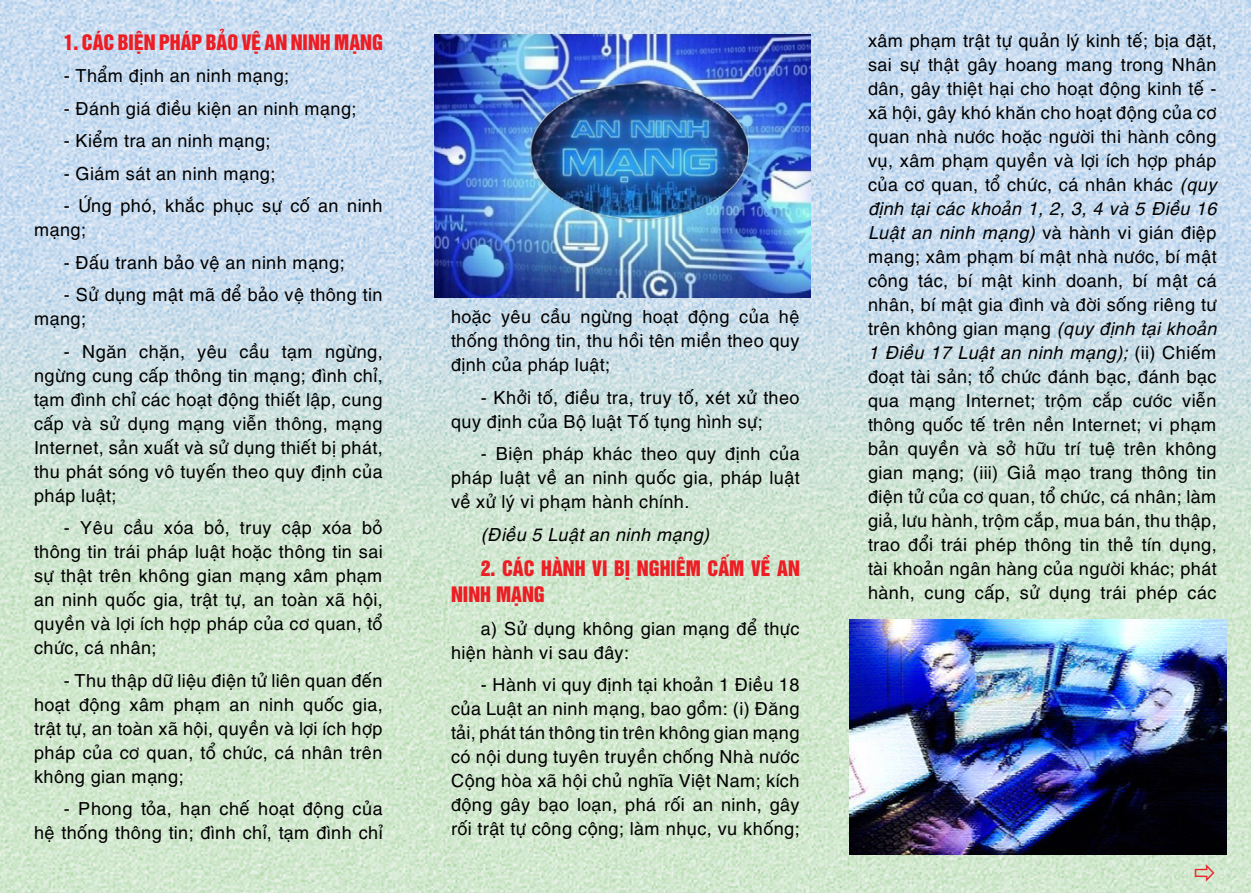
<style>
.page{position:relative;width:1251px;height:893px;background:#fff}
.page>*{position:absolute;margin:0;border:0;box-sizing:border-box;transform-origin:0 0}
.t1{font:19.5px/26.4px "UTM Helvet Ins";color:#ed1d24}
.t2{font:18px/24px "UTM Helve";color:#000;text-align:justify}
.t3{font:italic 18px "UTM Helve";color:#000}
.s1{font-style:italic}
</style>
<div class="page">
<img style="left:0;top:0;width:1250px;height:893px">
<img style="left:434px;top:34px;width:376px;height:264px">
<img style="left:849px;top:619px;width:377px;height:235px">
<svg style="left:1194px;top:864px;width:20px;height:17px"></svg>
<p class="t1" style="left:64px;top:27px;width:320px">1. CÁC BIỆN PHÁP BẢO VỆ AN NINH MẠNG</p>
<p class="t2" style="left:64px;top:62px;width:227px">- Thẩm định an ninh mạng;</p>
<p class="t2" style="left:64px;top:94px;width:294px">- Đánh giá điều kiện an ninh mạng;</p>
<p class="t2" style="left:64px;top:127px;width:208px">- Kiểm tra an ninh mạng;</p>
<p class="t2" style="left:64px;top:159px;width:213px">- Giám sát an ninh mạng;</p>
<p class="t2" style="left:34px;top:192px;width:350px;text-indent:30px">- Ứng phó, khắc phục sự cố an ninh mạng;</p>
<p class="t2" style="left:64px;top:248px;width:282px">- Đấu tranh bảo vệ an ninh mạng;</p>
<p class="t2" style="left:34px;top:281px;width:350px;text-indent:30px">- Sử dụng mật mã để bảo vệ thông tin mạng;</p>
<p class="t2" style="left:34px;top:337px;width:350px;text-indent:30px">- Ngăn chặn, yêu cầu tạm ngừng, ngừng cung cấp thông tin mạng; đình chỉ, tạm đình chỉ các hoạt động thiết lập, cung cấp và sử dụng mạng viễn thông, mạng Internet, sản xuất và sử dụng thiết bị phát, thu phát sóng vô tuyến theo quy định của pháp luật;</p>
<p class="t2" style="left:34px;top:514px;width:350px;text-indent:30px">- Yêu cầu xóa bỏ, truy cập xóa bỏ thông tin trái pháp luật hoặc thông tin sai sự thật trên không gian mạng xâm phạm an ninh quốc gia, trật tự, an toàn xã hội, quyền và lợi ích hợp pháp của cơ quan, tổ chức, cá nhân;</p>
<p class="t2" style="left:34px;top:666px;width:350px;text-indent:30px">- Thu thập dữ liệu điện tử liên quan đến hoạt động xâm phạm an ninh quốc gia, trật tự, an toàn xã hội, quyền và lợi ích hợp pháp của cơ quan, tổ chức, cá nhân trên không gian mạng;</p>
<p class="t2" style="left:34px;top:795px;width:350px;text-align:right">- Phong tỏa, hạn chế hoạt động của<br>hệ thống thông tin; đình chỉ, tạm đình chỉ</p>
<p class="t2" style="left:451px;top:303px;width:350px">hoặc yêu cầu ngừng hoạt động của hệ thống thông tin, thu hồi tên miền theo quy định của pháp luật;</p>
<p class="t2" style="left:451px;top:383px;width:350px;text-indent:30px">- Khởi tố, điều tra, truy tố, xét xử theo quy định của Bộ luật Tố tụng hình sự;</p>
<p class="t2" style="left:451px;top:440px;width:350px;text-indent:30px">- Biện pháp khác theo quy định của pháp luật về an ninh quốc gia, pháp luật về xử lý vi phạm hành chính.</p>
<p class="t3" style="left:480px;top:520px;width:230px">(Điều 5 Luật an ninh mạng)</p>
<p class="t1" style="left:451px;top:553px;width:350px;text-indent:30px">2. CÁC HÀNH VI BỊ NGHIÊM CẤM VỀ AN<br>NINH MẠNG</p>
<p class="t2" style="left:451px;top:614px;width:350px;text-indent:30px">a) Sử dụng không gian mạng để thực hiện hành vi sau đây:</p>
<p class="t2" style="left:451px;top:671px;width:350px;text-indent:30px">- Hành vi quy định tại khoản 1 Điều 18 của Luật an ninh mạng, bao gồm: (i) Đăng tải, phát tán thông tin trên không gian mạng có nội dung tuyên truyền chống Nhà nước Cộng hòa xã hội chủ nghĩa Việt Nam; kích động gây bạo loạn, phá rối an ninh, gây rối trật tự công cộng; làm nhục, vu khống;</p>
<p class="t2" style="left:867px;top:27px;width:350px">xâm phạm trật tự quản lý kinh tế; bịa đặt, sai sự thật gây hoang mang trong Nhân dân, gây thiệt hại cho hoạt động kinh tế - xã hội, gây khó khăn cho hoạt động của cơ quan nhà nước hoặc người thi hành công vụ, xâm phạm quyền và lợi ích hợp pháp của cơ quan, tổ chức, cá nhân khác <span class="s1">(quy định tại các khoản 1, 2, 3, 4 và 5 Điều 16<br>Luật an ninh mạng)</span> và hành vi gián điệp mạng; xâm phạm bí mật nhà nước, bí mật công tác, bí mật kinh doanh, bí mật cá nhân, bí mật gia đình và đời sống riêng tư trên không gian mạng <span class="s1">(quy định tại khoản 1 Điều 17 Luật an ninh mạng);</span> (ii) Chiếm đoạt tài sản; tổ chức đánh bạc, đánh bạc qua mạng Internet; trộm cắp cước viễn thông quốc tế trên nền Internet; vi phạm bản quyền và sở hữu trí tuệ trên không gian mạng; (iii) Giả mạo trang thông tin điện tử của cơ quan, tổ chức, cá nhân; làm giả, lưu hành, trộm cắp, mua bán, thu thập, trao đổi trái phép thông tin thẻ tín dụng, tài khoản ngân hàng của người khác; phát hành, cung cấp, sử dụng trái phép các</p>
</div>
